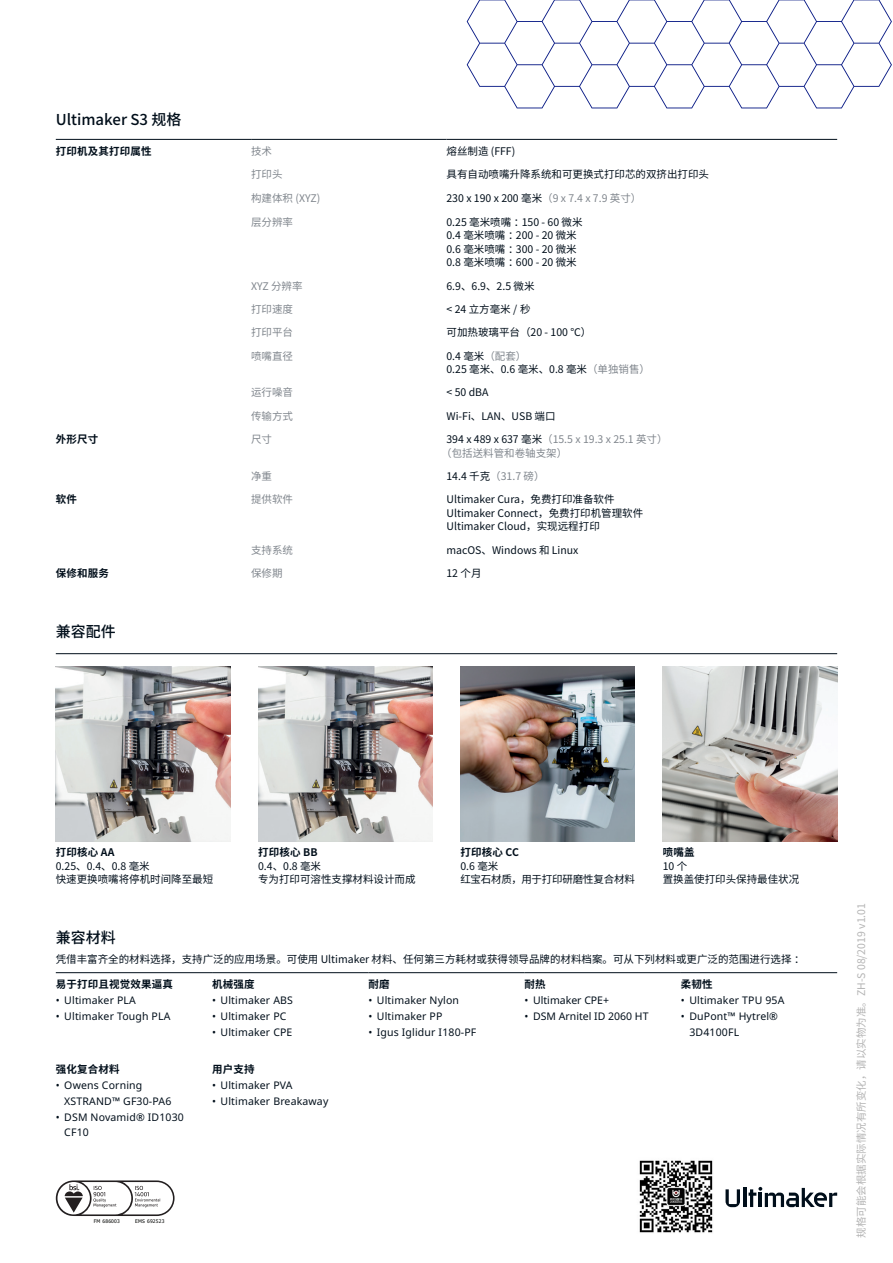
<style>
.page{position:relative;width:893px;height:1263px;background:#fff}
.page>*{position:absolute;margin:0;border:0;box-sizing:border-box;transform-origin:0 0}
.Heading{font:500 15px "Noto Sans CJ Ksc";color:#000e1a}
.Table_body{font:10.5px/13.6px "Noto Sans CJ Ksc";color:#000e1a}
.Body_small_-_bullete{font:10.5px/15.8px "Noto Sans";letter-spacing:.015em;color:#000e1a}
.Table_body-2{font:10.5px/13.6px "Noto Sans CJ Ksc";color:#80868d}
.Table_body-3{font:700 10.5px "Noto Sans CJ Ksc";letter-spacing:.015em;color:#000e1a}
.Footnote{font:10.5px "Noto Sans CJ Ksc";color:#b4b4b4}
.Body_small{font:700 10.5px "Noto Sans CJ Ksc";letter-spacing:.015em;color:#000e1a}
.Table_body-4{font:10.5px "Noto Sans CJ Ksc";letter-spacing:-.02em;color:#000e1a}
.t1{font:4.95px "Tahoma";letter-spacing:.045em;color:#040503}
.s1{color:#80868d}
.s2{color:#000e1a}
</style>
<div class="page">
<svg style="left:725px;top:1189px;width:15px;height:18px"></svg>
<hr style="left:743px;top:1188px;width:3px;height:19px;background:#000e1a">
<svg style="left:749px;top:1187px;width:88px;height:20px"></svg>
<svg style="left:56px;top:1180px;width:119px;height:36px"></svg>
<svg style="left:467px;top:0;width:425px;height:108px"></svg>
<img style="left:56px;top:667px;width:174px;height:174px">
<img style="left:258px;top:667px;width:175px;height:174px">
<img style="left:460px;top:667px;width:175px;height:174px">
<img style="left:663px;top:667px;width:174px;height:174px">
<hr style="left:56px;top:139px;width:195px;height:1px;background:#000e1a">
<hr style="left:251px;top:139px;width:195px;height:1px;background:#000e1a">
<hr style="left:446px;top:139px;width:391px;height:1px;background:#000e1a">
<hr style="left:56px;top:653px;width:781px;height:1px;background:#000e1a">
<hr style="left:56px;top:972px;width:156px;height:1px;background:#000e1a">
<hr style="left:212px;top:972px;width:156px;height:1px;background:#000e1a">
<hr style="left:368px;top:972px;width:157px;height:1px;background:#000e1a">
<hr style="left:525px;top:972px;width:156px;height:1px;background:#000e1a">
<hr style="left:681px;top:972px;width:156px;height:1px;background:#000e1a">
<img style="left:639px;top:1160px;width:74px;height:73px">
<p class="Heading" style="left:56px;top:111px;width:127px">Ultimaker S3 规格</p>
<p class="Table_body-3" style="left:56px;top:145px;width:97px">打印机及其打印属性</p>
<p class="Table_body-2" style="left:251px;top:145px;width:22px">技术</p>
<p class="Table_body" style="left:446px;top:145px;width:70px">熔丝制造 (FFF)</p>
<p class="Table_body-2" style="left:251px;top:168px;width:33px">打印头</p>
<p class="Table_body" style="left:446px;top:168px;width:264px">具有自动喷嘴升降系统和可更换式打印芯的双挤出打印头</p>
<p class="Table_body-2" style="left:251px;top:191px;width:71px">构建体积 (XYZ)</p>
<p class="Table_body" style="left:446px;top:191px;width:196px">230 x 190 x 200 毫米<span class="s1">（9 x 7.4 x 7.9 英寸）</span></p>
<p class="Table_body-2" style="left:251px;top:215px;width:43px">层分辨率</p>
<p class="Table_body" style="left:446px;top:215px;width:138px">0.25 毫米喷嘴：150 - 60 微米</p>
<p class="Table_body" style="left:446px;top:229px;width:132px">0.4 毫米喷嘴：200 - 20 微米</p>
<p class="Table_body" style="left:446px;top:242px;width:132px">0.6 毫米喷嘴：300 - 20 微米</p>
<p class="Table_body" style="left:446px;top:256px;width:132px">0.8 毫米喷嘴：600 - 20 微米</p>
<p class="Table_body-2" style="left:251px;top:279px;width:53px">XYZ 分辨率</p>
<p class="Table_body" style="left:446px;top:279px;width:90px">6.9、6.9、2.5 微米</p>
<p class="Table_body-2" style="left:251px;top:302px;width:43px">打印速度</p>
<p class="Table_body" style="left:446px;top:302px;width:86px">&lt; 24 立方毫米 / 秒</p>
<p class="Table_body-2" style="left:251px;top:326px;width:43px">打印平台</p>
<p class="Table_body" style="left:446px;top:326px;width:146px">可加热玻璃平台（20 - 100 °C）</p>
<p class="Table_body-2" style="left:251px;top:349px;width:43px">喷嘴直径</p>
<p class="Table_body" style="left:446px;top:349px;width:205px">0.4 毫米<span class="s1">（配套）<br></span>0.25 毫米、0.6 毫米、0.8 毫米<span class="s1">（单独销售）</span></p>
<p class="Table_body-2" style="left:251px;top:386px;width:43px">运行噪音</p>
<p class="Table_body" style="left:446px;top:386px;width:43px">&lt; 50 dBA</p>
<p class="Table_body-2" style="left:251px;top:409px;width:43px">传输方式</p>
<p class="Table_body" style="left:446px;top:409px;width:111px">Wi-Fi、LAN、USB 端口</p>
<p class="Table_body-3" style="left:56px;top:433px;width:44px">外形尺寸</p>
<p class="Table_body-2" style="left:251px;top:432px;width:22px">尺寸</p>
<p class="Table_body-2" style="left:441px;top:432px;width:228px;text-indent:5px"><span class="s2">394 x 489 x 637 毫米</span>（15.5 x 19.3 x 25.1 英寸）（包括送料管和卷轴支架）</p>
<p class="Table_body-2" style="left:251px;top:469px;width:22px">净重</p>
<p class="Table_body-2" style="left:446px;top:469px;width:100px"><span class="s2">14.4 千克</span>（31.7 磅）</p>
<p class="Table_body-3" style="left:56px;top:493px;width:23px">软件</p>
<p class="Table_body-2" style="left:251px;top:493px;width:43px">提供软件</p>
<p class="Table_body" style="left:446px;top:493px;width:170px">Ultimaker Cura，免费打印准备软件</p>
<p class="Table_body" style="left:446px;top:506px;width:198px">Ultimaker Connect，免费打印机管理软件</p>
<p class="Table_body" style="left:446px;top:520px;width:155px">Ultimaker Cloud，实现远程打印</p>
<p class="Table_body-2" style="left:251px;top:543px;width:43px">支持系统</p>
<p class="Table_body" style="left:446px;top:543px;width:134px">macOS、Windows 和 Linux</p>
<p class="Table_body-3" style="left:56px;top:567px;width:55px">保修和服务</p>
<p class="Table_body-2" style="left:251px;top:566px;width:33px">保修期</p>
<p class="Table_body" style="left:446px;top:566px;width:37px">12 个月</p>
<p class="Heading" style="left:56px;top:623px;width:61px">兼容配件</p>
<p class="Table_body-3" style="left:56px;top:846px;width:60px">打印核心 AA</p>
<p class="Table_body" style="left:56px;top:859px;width:95px">0.25、0.4、0.8 毫米</p>
<p class="Table_body" style="left:56px;top:873px;width:159px">快速更换喷嘴将停机时间降至最短</p>
<p class="Table_body-3" style="left:258px;top:846px;width:61px">打印核心 BB</p>
<p class="Table_body" style="left:258px;top:859px;width:64px">0.4、0.8 毫米</p>
<p class="Table_body" style="left:258px;top:873px;width:159px">专为打印可溶性支撑材料设计而成</p>
<p class="Table_body-3" style="left:460px;top:846px;width:60px">打印核心 CC</p>
<p class="Table_body" style="left:460px;top:859px;width:39px">0.6 毫米</p>
<p class="Table_body-4" style="left:460px;top:873px;width:176px">红宝石材质，用于打印研磨性复合材料</p>
<p class="Table_body-3" style="left:663px;top:846px;width:33px">喷嘴盖</p>
<p class="Table_body" style="left:663px;top:859px;width:26px">10 个</p>
<p class="Table_body" style="left:663px;top:873px;width:138px">置换盖使打印头保持最佳状况</p>
<p class="Heading" style="left:56px;top:929px;width:61px">兼容材料</p>
<p class="Table_body" style="left:56px;top:952px;width:750px">凭借丰富齐全的材料选择，支持广泛的应用场景。可使用 Ultimaker 材料、任何第三方耗材或获得领导品牌的材料档案。可从下列材料或更广泛的范围进行选择：</p>
<p class="Body_small" style="left:56px;top:978px;width:119px">易于打印且视觉效果逼真</p>
<p class="Body_small_-_bullete" style="left:56px;top:992px;width:82px">• Ultimaker PLA</p>
<p class="Body_small_-_bullete" style="left:56px;top:1008px;width:116px">• Ultimaker Tough PLA</p>
<p class="Body_small" style="left:212px;top:978px;width:44px">机械强度</p>
<p class="Body_small_-_bullete" style="left:212px;top:992px;width:82px">• Ultimaker ABS</p>
<p class="Body_small_-_bullete" style="left:212px;top:1008px;width:76px">• Ultimaker PC</p>
<p class="Body_small_-_bullete" style="left:212px;top:1024px;width:82px">• Ultimaker CPE</p>
<p class="Body_small" style="left:525px;top:978px;width:23px">耐热</p>
<p class="Body_small_-_bullete" style="left:525px;top:992px;width:86px">• Ultimaker CPE+</p>
<p class="Body_small_-_bullete" style="left:525px;top:1008px;width:125px">• DSM Arnitel ID 2060 HT</p>
<p class="Body_small" style="left:368px;top:978px;width:23px">耐磨</p>
<p class="Body_small_-_bullete" style="left:368px;top:992px;width:92px">• Ultimaker Nylon</p>
<p class="Body_small_-_bullete" style="left:368px;top:1008px;width:76px">• Ultimaker PP</p>
<p class="Body_small_-_bullete" style="left:368px;top:1024px;width:109px">• Igus Iglidur I180-PF</p>
<p class="Body_small" style="left:681px;top:978px;width:33px">柔韧性</p>
<p class="Body_small_-_bullete" style="left:681px;top:992px;width:105px">• Ultimaker TPU 95A</p>
<p class="Body_small_-_bullete" style="left:689px;top:1008px;width:90px;text-indent:-9px">• DuPont™ Hytrel®<br>3D4100FL</p>
<p class="Body_small" style="left:56px;top:1063px;width:65px">强化复合材料</p>
<p class="Body_small_-_bullete" style="left:64px;top:1078px;width:109px;text-indent:-9px">• Owens Corning<br>XSTRAND™ GF30-PA6</p>
<p class="Body_small_-_bullete" style="left:64px;top:1109px;width:121px;text-indent:-9px">• DSM Novamid® ID1030<br>CF10</p>
<p class="Body_small" style="left:212px;top:1063px;width:44px">用户支持</p>
<p class="Body_small_-_bullete" style="left:212px;top:1078px;width:82px">• Ultimaker PVA</p>
<p class="Body_small_-_bullete" style="left:212px;top:1093px;width:118px">• Ultimaker Breakaway</p>
<p class="t1" style="left:94px;top:1217px;width:28px">FM 686003</p>
<p class="t1" style="left:135px;top:1217px;width:31px">EMS 692523</p>
<p class="Footnote" style="left:855px;top:1238px;width:336px;rotate:-90deg">规格可能会根据实际情况有所变化，请以实物为准。ZH-S 08/2019 v1.01</p>
</div>
